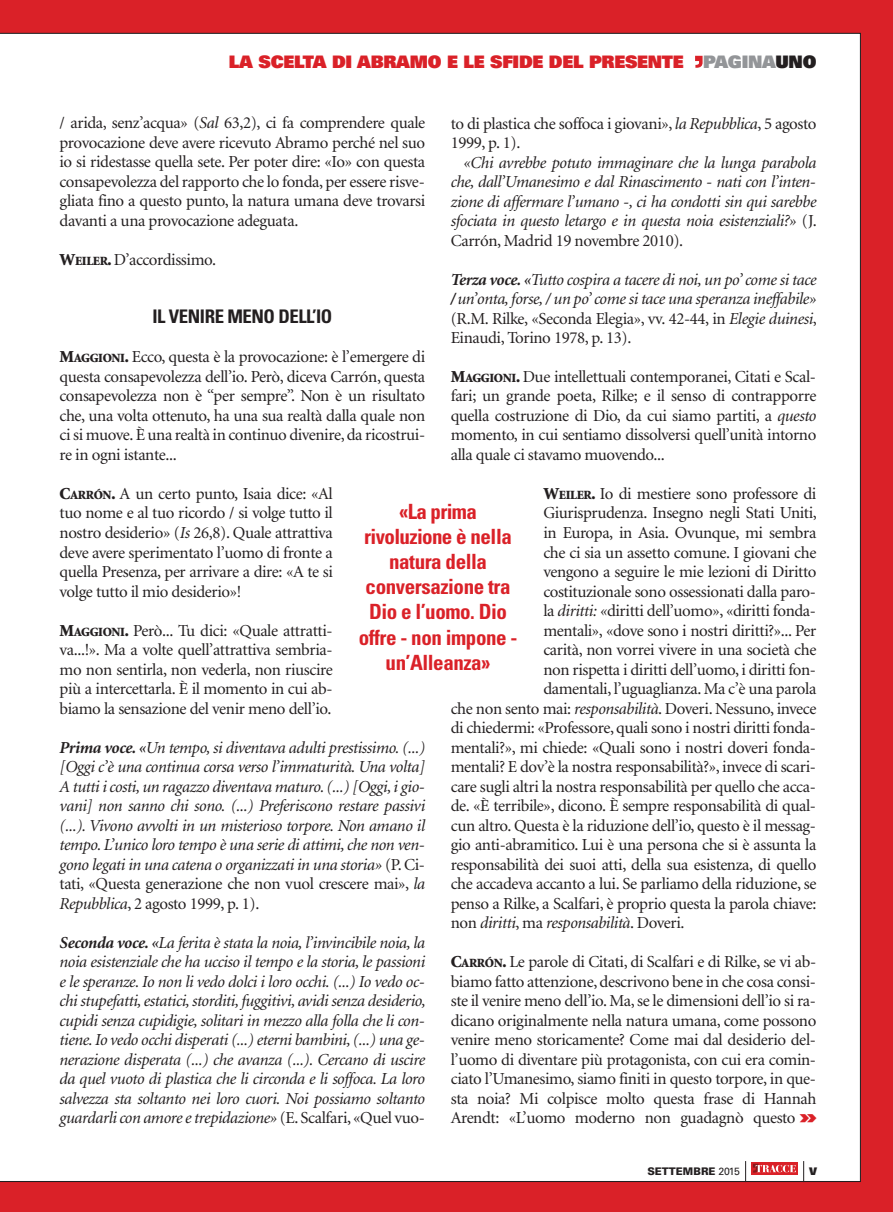
<style>
.page{position:relative;width:893px;height:1212px;background:#da2128}
.page>*{position:absolute;margin:0;border:0;box-sizing:border-box;transform-origin:0 0}
.t1{font:700 condensed 21px/25.2px "Univers";letter-spacing:-.02em;color:#da2128;text-align:center}
.t2{font:700 condensed 18.75px "Univers";letter-spacing:-.02em;color:#231f20}
.t3{font:900 17.25px "Univers";letter-spacing:-.015em;color:#da2128}
.t4{font:16.8px/19.5px "Minion";letter-spacing:-.025em;color:#231f20;text-align:justify}
.t5{font:italic 16.8px/19.5px "Minion";letter-spacing:-.025em;color:#231f20;text-align:justify}
.t6{font:900 10.5px "Univers";color:#231f20}
.t7{font:900 10.5px "Univers";color:#231f20}
.s1{color:#939598}
.s2{color:#231f20}
.s3{font-style:italic}
.s4{font-weight:900}
.s5{font-weight:900;font-size:12.6px}
.s6{font-style:normal}
.s7{font-weight:700}
.s8{font-family:"Univers";font-weight:900;font-stretch:expanded;font-size:18px;color:#da2128}
.s9{font-weight:400}
</style>
<div class="page">
<div style="left:0;top:33px;width:861px;height:1149px;background:#fff"></div>
<svg style="left:745px;top:1161px;width:1px;height:21px"></svg>
<svg style="left:752px;top:1162px;width:46px;height:12px"></svg>
<svg style="left:753px;top:1164px;width:43px;height:8px"></svg>
<svg style="left:803px;top:1161px;width:1px;height:21px"></svg>
<svg style="left:695px;top:56px;width:8px;height:12px"></svg>
<p class="t3" style="left:229px;top:55px;width:589px">LA SCELTA DI ABRAMO E LE SFIDE DEL PRESENTE <span class="s1">PAGINA</span><span class="s2">UNO</span></p>
<p class="t4" style="left:60px;top:115px;width:367px">/ arida, senz’acqua» (<span class="s3">Sal</span> 63,2), ci fa comprendere quale provocazione deve avere ricevuto Abramo perché nel suo io si ridestasse quella sete. Per poter dire: «Io» con questa consapevolezza del rapporto che lo fonda, per essere risve&shy;gliata fino a questo punto, la natura umana deve trovarsi davanti a una provocazione adeguata.</p>
<p class="t4" style="left:60px;top:251px;width:158px"><span class="s4">W</span><span class="s5">EILER</span><span class="s4">.</span> D’accordissimo.</p>
<p class="t4" style="left:451px;top:115px;width:367px">to di plastica che soffoca i giovani», <span class="s3">la Repubblica</span>, 5 agosto<br>1999, p. 1).</p>
<p class="t5" style="left:451px;top:154px;width:368px;text-indent:13px">«Chi avrebbe potuto immaginare che la lunga parabola che, dall’Umanesimo e dal Rinascimento - nati con l’inten&shy;zione di affermare l’umano -, ci ha condotti sin qui sarebbe sfociata in questo letargo e in questa noia esistenziali?» <span class="s6">(J.<br>Carrón, Madrid 19 novembre 2010).</span></p>
<p class="t5" style="left:451px;top:271px;width:368px"><span class="s7">Terza voce. «</span>Tutto cospira a tacere di noi, un po’ come si tace <span class="s7">/</span> un’onta, forse, / un po’ come si tace una speranza ineffabile» <span class="s6">(R.M. Rilke, «Seconda Elegia», vv. 42-44, in</span> Elegie duinesi<span class="s6">, Einaudi, Torino 1978, p. 13).</span></p>
<p class="t4" style="left:451px;top:368px;width:367px"><span class="s4">M</span><span class="s5">AGGIONI</span><span class="s4">.</span> Due intellettuali contemporanei, Citati e Scal&shy;fari; un grande poeta, Rilke; e il senso di contrapporre quella costruzione di Dio, da cui siamo partiti, a <span class="s3">questo </span>momento, in cui sentiamo dissolversi quell’unità intorno alla quale ci stavamo muovendo...</p>
<p class="t4" style="left:543px;top:485px;width:275px"><span class="s4">W</span><span class="s5">EILER</span><span class="s4">.</span> Io di mestiere sono professore di</p>
<p class="t4" style="left:543px;top:505px;width:275px">Giurisprudenza. Insegno negli Stati Uniti,</p>
<p class="t4" style="left:543px;top:524px;width:275px">in Europa, in Asia. Ovunque, mi sembra</p>
<p class="t4" style="left:543px;top:544px;width:275px">che ci sia un assetto comune. I giovani che</p>
<p class="t4" style="left:543px;top:563px;width:275px">vengono a seguire le mie lezioni di Diritto</p>
<p class="t4" style="left:543px;top:583px;width:274px">costituzionale sono ossessionati dalla paro-</p>
<p class="t4" style="left:543px;top:602px;width:274px">la <span class="s3">diritti: «</span>diritti dell’uomo», «diritti fonda-</p>
<p class="t4" style="left:543px;top:622px;width:275px">mentali», «dove sono i nostri diritti?»... Per</p>
<p class="t4" style="left:543px;top:641px;width:275px">carità, non vorrei vivere in una società che</p>
<p class="t4" style="left:543px;top:661px;width:274px">non rispetta i diritti dell’uomo, i diritti fon-</p>
<p class="t4" style="left:543px;top:680px;width:275px">damentali, l’uguaglianza. Ma c’è una parola</p>
<p class="t4" style="left:451px;top:700px;width:367px">che non sento mai: <span class="s3">responsabilità</span>. Doveri. Nessuno, invece</p>
<p class="t4" style="left:451px;top:719px;width:367px">di chiedermi: «Professore, quali sono i nostri diritti fonda-</p>
<p class="t4" style="left:451px;top:739px;width:367px">mentali?», mi chiede: «Quali sono i nostri doveri fonda-</p>
<p class="t4" style="left:451px;top:758px;width:367px">mentali? E dov’è la nostra responsabilità?», invece di scari-</p>
<p class="t4" style="left:451px;top:778px;width:367px">care sugli altri la nostra responsabilità per quello che acca-</p>
<p class="t4" style="left:451px;top:797px;width:367px">de. «È terribile», dicono. È sempre responsabilità di qual-</p>
<p class="t4" style="left:451px;top:817px;width:367px">cun altro. Questa è la riduzione dell’io, questo è il messag-</p>
<p class="t4" style="left:451px;top:836px;width:367px">gio anti-abramitico. Lui è una persona che si è assunta la</p>
<p class="t4" style="left:451px;top:856px;width:367px">responsabilità dei suoi atti, della sua esistenza, di quello</p>
<p class="t4" style="left:451px;top:875px;width:367px">che accadeva accanto a lui. Se parliamo della riduzione, se</p>
<p class="t4" style="left:451px;top:895px;width:367px">penso a Rilke, a Scalfari, è proprio questa la parola chiave:</p>
<p class="t5" style="left:451px;top:914px;width:235px"><span class="s6">non</span> diritti<span class="s6">, ma</span> responsabilità<span class="s6">. Doveri.</span></p>
<p class="t4" style="left:451px;top:953px;width:368px"><span class="s4">C</span><span class="s5">ARRÓN</span><span class="s4">.</span> Le parole di Citati, di Scalfari e di Rilke, se vi ab&shy;biamo fatto attenzione, descrivono bene in che cosa consi&shy;ste il venire meno dell’io. Ma, se le dimensioni dell’io si ra&shy;dicano originalmente nella natura umana, come possono venire meno storicamente? Come mai dal desiderio del&shy;l’uomo di diventare più protagonista, con cui era comin&shy;ciato l’Umanesimo, siamo finiti in questo torpore, in que&shy;sta noia? Mi colpisce molto questa frase di Hannah Arendt: «L’uomo moderno non guadagnò questo <span class="s8">»</span></p>
<p class="t2" style="left:152px;top:310px;width:181px">IL VENIRE MENO DELL’IO</p>
<p class="t4" style="left:60px;top:349px;width:367px"><span class="s4">M</span><span class="s5">AGGIONI</span><span class="s4">.</span> Ecco, questa è la provocazione: è l’emergere di questa consapevolezza dell’io. Però, diceva Carrón, questa consapevolezza non è “per sempre”. Non è un risultato che, una volta ottenuto, ha una sua realtà dalla quale non ci si muove. È una realtà in continuo divenire, da ricostrui&shy;re in ogni istante...</p>
<p class="t4" style="left:60px;top:485px;width:275px"><span class="s4">C</span><span class="s5">ARRÓN</span><span class="s4">.</span> A un certo punto, Isaia dice: «Al tuo nome e al tuo ricordo / si volge tutto il nostro desiderio» (<span class="s3">Is</span> 26,8). Quale attrattiva deve avere sperimentato l’uomo di fronte a quella Presenza, per arrivare a dire: «A te si volge tutto il mio desiderio»!</p>
<p class="t4" style="left:60px;top:622px;width:275px"><span class="s4">M</span><span class="s5">AGGIONI</span><span class="s4">.</span> Però... Tu dici: «Quale attratti&shy;va...!». Ma a volte quell’attrattiva sembria&shy;mo non sentirla, non vederla, non riuscire più a intercettarla. È il momento in cui ab&shy;biamo la sensazione del venir meno dell’io.</p>
<p class="t5" style="left:60px;top:739px;width:367px"><span class="s7">Prima voce. «</span>Un tempo, si diventava adulti prestissimo. (...) [Oggi c’è una continua corsa verso l’immaturità. Una volta] A tutti i costi, un ragazzo diventava maturo. (...) [Oggi, i gio&shy;vani] non sanno chi sono. (...) Preferiscono restare passivi (...). Vivono avvolti in un misterioso torpore. Non amano il tempo. L’unico loro tempo è una serie di attimi, che non ven&shy;gono legati in una catena o organizzati in una storia» <span class="s6">(P. Ci&shy;tati, «Questa generazione che non vuol crescere mai»,</span> la Repubblica<span class="s6">, 2 agosto 1999, p. 1).</span></p>
<p class="t5" style="left:60px;top:934px;width:368px"><span class="s7">Seconda voce. «</span>La ferita è stata la noia, l’invincibile noia, la noia esistenziale che ha ucciso il tempo e la storia, le passioni e le speranze. Io non li vedo dolci i loro occhi. (...) Io vedo oc&shy;chi stupefatti, estatici, storditi, fuggitivi, avidi senza desiderio, cupidi senza cupidigie, solitari in mezzo alla folla che li con&shy;tiene. Io vedo occhi disperati (...) eterni bambini, (...) una ge&shy;nerazione disperata (...) che avanza (...). Cercano di uscire da quel vuoto di plastica che li circonda e li soffoca. La loro salvezza sta soltanto nei loro cuori. Noi possiamo soltanto guardarli con amore e trepidazione» <span class="s6">(E. Scalfari, «Quel vuo-</span></p>
<p class="t1" style="left:359px;top:500px;width:160px">«La prima rivoluzione è nella natura della conversazione tra<br>Dio e l’uomo. Dio offre - non impone - un’Alleanza»</p>
<p class="t6" style="left:647px;top:1167px;width:94px">SETTEMBRE <span class="s9">2015</span></p>
<p class="t7" style="left:809px;top:1167px;width:9px">V</p>
</div>
